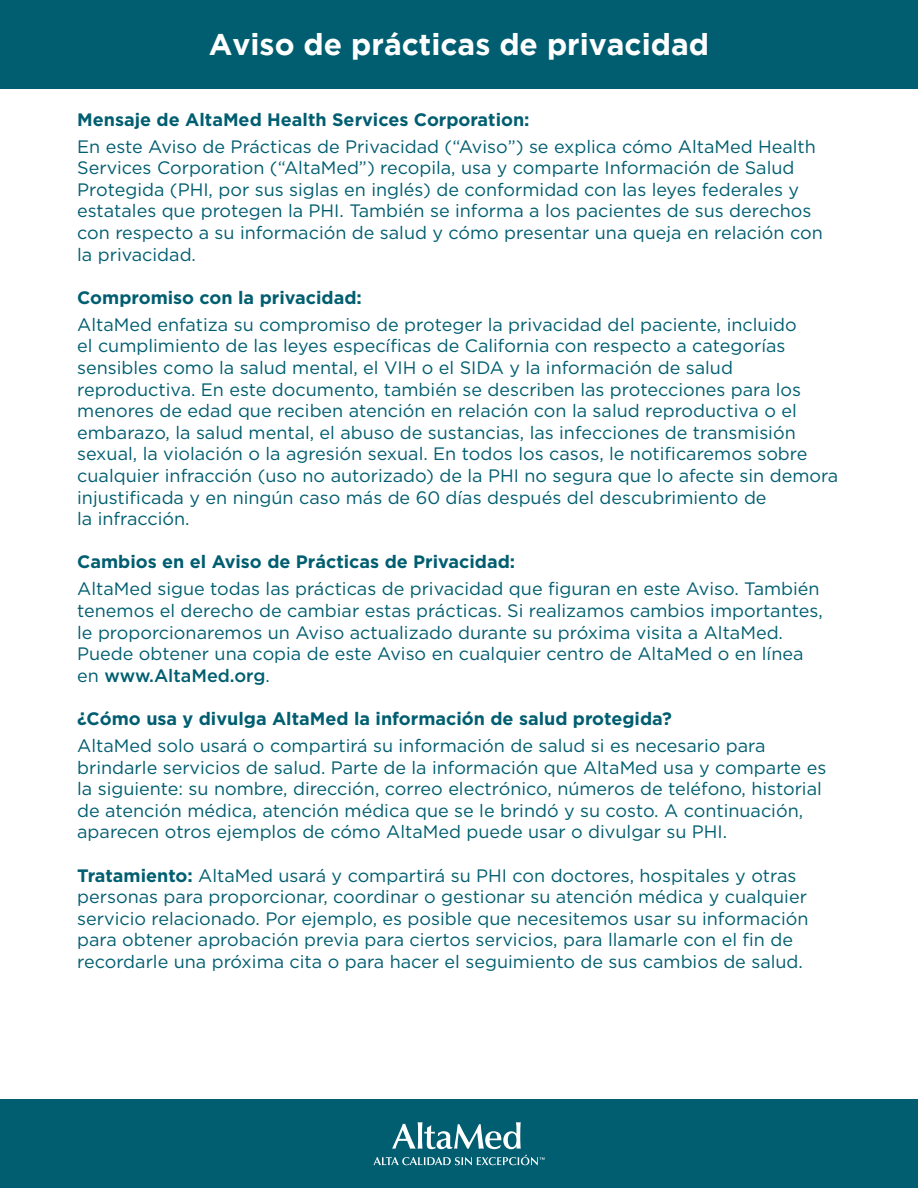
<style>
.page{position:relative;width:918px;height:1188px;background:#fff}
.page>*{position:absolute;margin:0;border:0;box-sizing:border-box;transform-origin:0 0}
.t1{font:700 30px "Gotham";color:#fff}
.t2{font:18px/21.6px "Gotham";color:#005e70}
.t3{font:700 18px "Gotham";color:#005e70}
.s1{font-weight:500}
.s2{font-weight:700}
</style>
<div class="page">
<div style="left:0;top:0;width:918px;height:89px;background:#005e70"></div>
<div style="left:0;top:1099px;width:918px;height:89px;background:#005e70"></div>
<svg style="left:392px;top:1122px;width:129px;height:27px"></svg>
<svg style="left:373px;top:1155px;width:172px;height:10px"></svg>
<h1 class="t1" style="left:209px;top:27px;width:502px">Aviso de prácticas de privacidad</h1>
<h2 class="t3" style="left:77px;top:109px;width:454px">Mensaje de AltaMed Health Services Corporation:</h2>
<p class="t2" style="left:77px;top:135px;width:747px">En este Aviso de Prácticas de Privacidad (“Aviso”) se explica cómo AltaMed Health Services Corporation (“AltaMed”) recopila, usa y comparte Información de Salud Protegida (PHI, por sus siglas en inglés) de conformidad con las leyes federales y estatales que protegen la PHI. También se informa a los pacientes de sus derechos con respecto a su información de salud y cómo presentar una queja en relación con la privacidad.</p>
<h2 class="t3" style="left:77px;top:287px;width:286px">Compromiso con la privacidad:</h2>
<p class="t2" style="left:77px;top:313px;width:763px">AltaMed enfatiza su compromiso de proteger la privacidad del paciente, incluido<br>el cumplimiento de las leyes específicas de California con respecto a categorías sensibles como la salud mental, el VIH o el SIDA y la información de salud reproductiva. En este documento, también se describen las protecciones para los menores de edad que reciben atención en relación con la salud reproductiva o el embarazo, la salud mental, el abuso de sustancias, las infecciones de transmisión sexual, la violación o la agresión sexual. En todos los casos, le notificaremos sobre cualquier infracción (uso no autorizado) de la PHI no segura que lo afecte sin demora injustificada y en ningún caso más de 60 días después del descubrimiento de<br>la infracción.</p>
<h2 class="t3" style="left:77px;top:552px;width:440px">Cambios en el Aviso de Prácticas de Privacidad:</h2>
<p class="t2" style="left:77px;top:578px;width:747px">AltaMed sigue todas las prácticas de privacidad que figuran en este Aviso. También tenemos el derecho de cambiar estas prácticas. Si realizamos cambios importantes, le proporcionaremos un Aviso actualizado durante su próxima visita a AltaMed.<br>Puede obtener una copia de este Aviso en cualquier centro de AltaMed o en línea en <span class="s1">www.AltaMed.org</span>.</p>
<h2 class="t3" style="left:77px;top:708px;width:596px">¿Cómo usa y divulga AltaMed la información de salud protegida?</h2>
<p class="t2" style="left:77px;top:735px;width:751px">AltaMed solo usará o compartirá su información de salud si es necesario para brindarle servicios de salud. Parte de la información que AltaMed usa y comparte es la siguiente: su nombre, dirección, correo electrónico, números de teléfono, historial de atención médica, atención médica que se le brindó y su costo. A continuación, aparecen otros ejemplos de cómo AltaMed puede usar o divulgar su PHI.</p>
<p class="t2" style="left:77px;top:864px;width:733px"><span class="s2">Tratamiento:</span> AltaMed usará y compartirá su PHI con doctores, hospitales y otras personas para proporcionar, coordinar o gestionar su atención médica y cualquier servicio relacionado. Por ejemplo, es posible que necesitemos usar su información para obtener aprobación previa para ciertos servicios, para llamarle con el fin de recordarle una próxima cita o para hacer el seguimiento de sus cambios de salud.</p>
</div>
